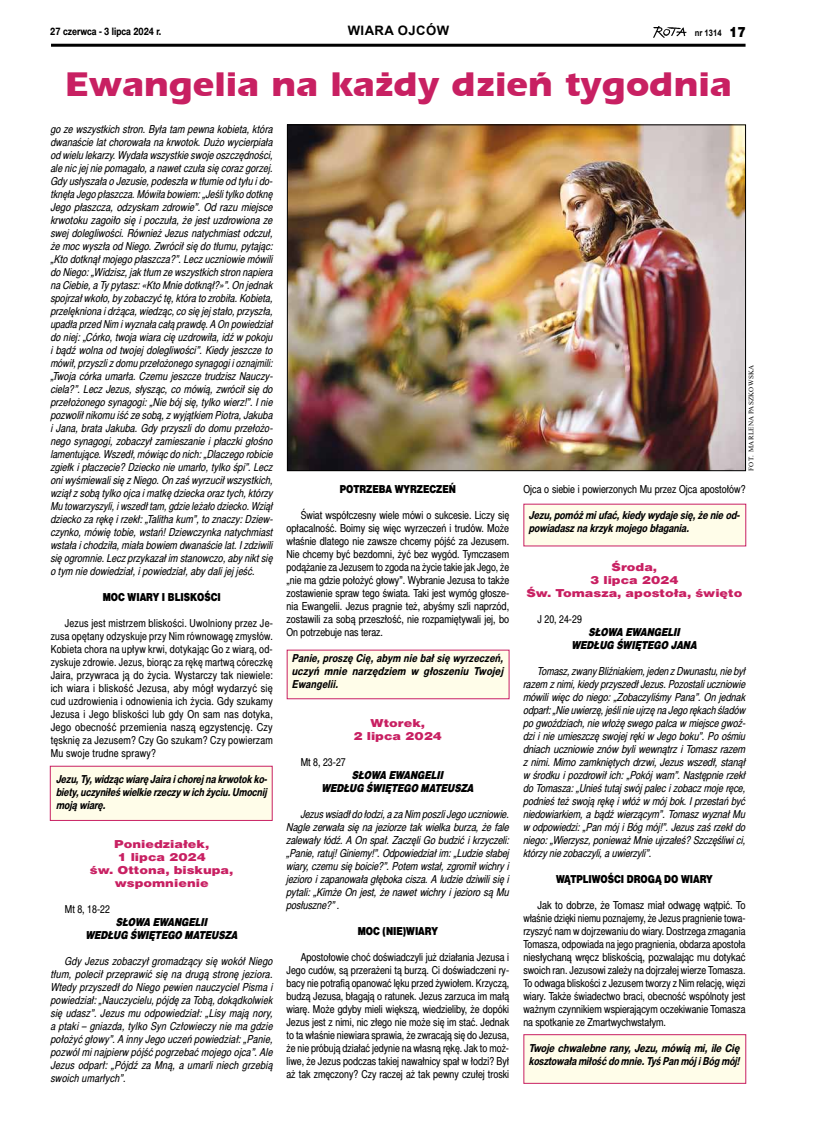
<style>
.page{position:relative;width:814px;height:1126px;background:#fff}
.page>*{position:absolute;margin:0;border:0;box-sizing:border-box;transform-origin:0 0}
.t1{font:700 36px "Erie";color:#c82062}
.t2{font:700 13px "Arial";letter-spacing:.035em;color:#000}
.t3{font:italic 11px/13px "Switzer Cnd EFN";letter-spacing:.005em;color:#000;text-align:justify}
.t4{font:11px/13px "Switzer Cnd EFN";color:#000;text-align:justify}
.t5{font:11px/13px "Switzer Cnd EFN";color:#000;text-align:justify;scale:1.04 1}
.t6{font:italic 700 11px/13px "Switzer Cnd EFN";color:#000;text-align:justify}
.t7{font:11px/13px "Switzer Ext EFN Black";color:#c82062;text-align:center}
.t8{font:italic 11px/13px "Switzer Cnd EFN Black";color:#000;text-align:center}
.t9{font:11px "Switzer Cnd EFN Black";color:#000}
.t10{font:700 10.3px "Switzer Cnd EFN";color:#000}
.t11{font:700 9px "Arial";color:#000;scale:.85 1}
.t12{font:7px "Times New Roman";letter-spacing:.035em;color:#000}
.s1{font-family:"Switzer EFN Black";font-weight:400;font-size:14px}
</style>
<div class="page">
<img style="left:653px;top:27px;width:33px;height:11px">
<hr style="left:51px;top:44px;width:694px;height:3px;background:#000">
<div style="left:50px;top:766px;width:222px;height:54px;background:#fffde9;border:1px solid #c82062"></div>
<div style="left:287px;top:650px;width:222px;height:49px;background:#fffde9"></div>
<div style="left:523px;top:504px;width:223px;height:42px;background:#fffde9"></div>
<div style="left:523px;top:1034px;width:223px;height:49px;background:#fffde9;border:1px solid #c82062"></div>
<img style="left:289px;top:127px;width:454px;height:342px">
<div style="left:287px;top:125px;width:458px;height:346px;border:1px solid #000"></div>
<p class="t2" style="left:348px;top:22px;width:103px">WIARA OJCÓW</p>
<h1 class="t1" style="left:65px;top:65px;width:668px">Ewangelia na każdy dzień tygodnia</h1>
<p class="t10" style="left:50px;top:25px;width:113px">27 czerwca - 3 lipca 2024 r.</p>
<p class="t11" style="left:694px;top:26px;width:62px">NR 1314 <span class="s1">17</span></p>
<p class="t3" style="left:51px;top:123px;width:224px">go ze wszystkich stron. Była tam pewna kobieta, która dwanaście lat chorowała na krwotok. Dużo wycierpiała od wielu lekarzy. Wydała wszystkie swoje oszczędności, ale nic jej nie pomagało, a nawet czuła się coraz gorzej.<br>Gdy usłyszała o Jezusie, podeszła w tłumie od tyłu i do&shy;tknęła Jego płaszcza. Mówiła bowiem: „Jeśli tylko dotknę Jego płaszcza, odzyskam zdrowie”. Od razu miejsce krwotoku zagoiło się i poczuła, że jest uzdrowiona ze swej dolegliwości. Również Jezus natychmiast odczuł, że moc wyszła od Niego. Zwrócił się do tłumu, pytając: „Kto dotknął mojego płaszcza?”. Lecz uczniowie mówili do Niego: „Widzisz, jak tłum ze wszystkich stron napiera na Ciebie, a Ty pytasz: «Kto Mnie dotknął?»”. On jednak spojrzał wkoło, by zobaczyć tę, która to zrobiła. Kobieta, przelękniona i drżąca, wiedząc, co się jej stało, przyszła, upadła przed Nim i wyznała całą prawdę. A On powiedział do niej: „Córko, twoja wiara cię uzdrowiła, idź w pokoju i bądź wolna od twojej dolegliwości”. Kiedy jeszcze to mówił, przyszli z domu przełożonego synagogi i oznajmili: „Twoja córka umarła. Czemu jeszcze trudzisz Nauczy&shy;ciela?”. Lecz Jezus, słysząc, co mówią, zwrócił się do przełożonego synagogi: „Nie bój się, tylko wierz!”. I nie pozwolił nikomu iść ze sobą, z wyjątkiem Piotra, Jakuba i Jana, brata Jakuba. Gdy przyszli do domu przełożo&shy;nego synagogi, zobaczył zamieszanie i płaczki głośno lamentujące. Wszedł, mówiąc do nich: „Dlaczego robicie zgiełk i płaczecie? Dziecko nie umarło, tylko śpi”. Lecz oni wyśmiewali się z Niego. On zaś wyrzucił wszystkich, wziął z sobą tylko ojca i matkę dziecka oraz tych, którzy Mu towarzyszyli, i wszedł tam, gdzie leżało dziecko. Wziął dziecko za rękę i rzekł: „Talitha kum”, to znaczy: Dziew&shy;czynko, mówię tobie, wstań! Dziewczynka natychmiast wstała i chodziła, miała bowiem dwanaście lat. I zdziwili się ogromnie. Lecz przykazał im stanowczo, aby nikt się o tym nie dowiedział, i powiedział, aby dali jej jeść.</p>
<p class="t9" style="left:103px;top:590px;width:120px">MOC WIARY I BLISKOŚCI</p>
<p class="t4" style="left:51px;top:617px;width:224px;text-indent:14px">Jezus jest mistrzem bliskości. Uwolniony przez Je&shy;zusa opętany odzyskuje przy Nim równowagę zmysłów.<br>Kobieta chora na upływ krwi, dotykając Go z wiarą, od&shy;zyskuje zdrowie. Jezus, biorąc za rękę martwą córeczkę Jaira, przywraca ją do życia. Wystarczy tak niewiele: ich wiara i bliskość Jezusa, aby mógł wydarzyć się cud uzdrowienia i odnowienia ich życia. Gdy szukamy Jezusa i Jego bliskości lub gdy On sam nas dotyka, Jego obecność przemienia naszą egzystencję. Czy tęsknię za Jezusem? Czy Go szukam? Czy powierzam Mu swoje trudne sprawy?</p>
<p class="t6" style="left:56px;top:772px;width:212px">Jezu, Ty, widząc wiarę Jaira i chorej na krwotok ko&shy;biety, uczyniłeś wielkie rzeczy w ich życiu. Umocnij moją wiarę.</p>
<p class="t7" style="left:90px;top:838px;width:145px">Poniedziałek,<br>1 lipca 2024<br>św. Ottona, biskupa, wspomnienie</p>
<p class="t4" style="left:65px;top:903px;width:47px">Mt 8, 18-22</p>
<p class="t8" style="left:86px;top:916px;width:154px">SŁOWA EWANGELII<br>WEDŁUG ŚWIĘTEGO MATEUSZA</p>
<p class="t3" style="left:51px;top:955px;width:224px;text-indent:14px">Gdy Jezus zobaczył gromadzący się wokół Niego tłum, polecił przeprawić się na drugą stronę jeziora.<br>Wtedy przyszedł do Niego pewien nauczyciel Pisma i powiedział: „Nauczycielu, pójdę za Tobą, dokądkolwiek się udasz”. Jezus mu odpowiedział: „Lisy mają nory, a ptaki – gniazda, tylko Syn Człowieczy nie ma gdzie położyć głowy”. A inny Jego uczeń powiedział: „Panie, pozwól mi najpierw pójść pogrzebać mojego ojca”. Ale Jezus odparł: „Pójdź za Mną, a umarli niech grzebią swoich umarłych”.</p>
<p class="t9" style="left:340px;top:482px;width:118px">POTRZEBA WYRZECZEŃ</p>
<p class="t4" style="left:286px;top:509px;width:224px;text-indent:14px">Świat współczesny wiele mówi o sukcesie. Liczy się opłacalność. Boimy się więc wyrzeczeń i trudów. Może właśnie dlatego nie zawsze chcemy pójść za Jezusem.<br>Nie chcemy być bezdomni, żyć bez wygód. Tymczasem podążanie za Jezusem to zgoda na życie takie jak Jego, że „nie ma gdzie położyć głowy”. Wybranie Jezusa to także zostawienie spraw tego świata. Taki jest wymóg głosze&shy;nia Ewangelii. Jezus pragnie też, abyśmy szli naprzód, zostawili za sobą przeszłość, nie rozpamiętywali jej, bo On potrzebuje nas teraz.</p>
<p class="t6" style="left:292px;top:651px;width:213px">Panie, proszę Cię, abym nie bał się wyrzeczeń, uczyń mnie narzędziem w głoszeniu Twojej Ewangelii.</p>
<p class="t7" style="left:353px;top:717px;width:90px">Wtorek,<br>2 lipca 2024</p>
<p class="t4" style="left:301px;top:756px;width:47px">Mt 8, 23-27</p>
<p class="t8" style="left:322px;top:769px;width:154px">SŁOWA EWANGELII<br>WEDŁUG ŚWIĘTEGO MATEUSZA</p>
<p class="t3" style="left:286px;top:808px;width:224px;text-indent:14px">Jezus wsiadł do łodzi, a za Nim poszli Jego uczniowie.<br>Nagle zerwała się na jeziorze tak wielka burza, że fale zalewały łódź. A On spał. Zaczęli Go budzić i krzyczeli: „Panie, ratuj! Giniemy!”. Odpowiedział im: „Ludzie słabej wiary, czemu się boicie?”. Potem wstał, zgromił wichry i jezioro i zapanowała głęboka cisza. A ludzie dziwili się i pytali: „Kimże On jest, że nawet wichry i jezioro są Mu posłuszne?” .</p>
<p class="t9" style="left:358px;top:924px;width:82px">MOC (NIE)WIARY</p>
<p class="t4" style="left:286px;top:951px;width:224px;text-indent:14px">Apostołowie choć doświadczyli już działania Jezusa i Jego cudów, są przerażeni tą burzą. Ci doświadczeni ry&shy;bacy nie potrafią opanować lęku przed żywiołem. Krzyczą, budzą Jezusa, błagają o ratunek. Jezus zarzuca im małą wiarę. Może gdyby mieli większą, wiedzieliby, że dopóki Jezus jest z nimi, nic złego nie może się im stać. Jednak to ta właśnie niewiara sprawia, że zwracają się do Jezusa, że nie próbują działać jedynie na własną rękę. Jak to moż&shy;liwe, że Jezus podczas takiej nawałnicy spał w łodzi? Był aż tak zmęczony? Czy raczej aż tak pewny czułej troski</p>
<p class="t12" style="left:746px;top:470px;width:107px;rotate:-90deg">Fot. marlena Paszkowska</p>
<p class="t4" style="left:523px;top:483px;width:224px">Ojca o siebie i powierzonych Mu przez Ojca apostołów?</p>
<p class="t6" style="left:529px;top:508px;width:212px">Jezu, pomóż mi ufać, kiedy wydaje się, że nie od&shy;powiadasz na krzyk mojego błagania.</p>
<p class="t7" style="left:526px;top:561px;width:217px">Środa,<br>3 lipca 2024<br>Św. Tomasza, apostoła, święto</p>
<p class="t4" style="left:537px;top:613px;width:46px">J 20, 24-29</p>
<p class="t8" style="left:572px;top:626px;width:127px">SŁOWA EWANGELII<br>WEDŁUG ŚWIĘTEGO JANA</p>
<p class="t3" style="left:523px;top:665px;width:224px;text-indent:14px">Tomasz, zwany Bliźniakiem, jeden z Dwunastu, nie był razem z nimi, kiedy przyszedł Jezus. Pozostali uczniowie mówili więc do niego: „Zobaczyliśmy Pana”. On jednak odparł: „Nie uwierzę, jeśli nie ujrzę na Jego rękach śladów po gwoździach, nie włożę swego palca w miejsce gwoź&shy;dzi i nie umieszczę swojej ręki w Jego boku”. Po ośmiu dniach uczniowie znów byli wewnątrz i Tomasz razem z nimi. Mimo zamkniętych drzwi, Jezus wszedł, stanął w środku i pozdrowił ich: „Pokój wam”. Następnie rzekł do Tomasza: „Unieś tutaj swój palec i zobacz moje ręce, podnieś też swoją rękę i włóż w mój bok. I przestań być niedowiarkiem, a bądź wierzącym”. Tomasz wyznał Mu w odpowiedzi: „Pan mój i Bóg mój!”. Jezus zaś rzekł do niego: „Wierzysz, ponieważ Mnie ujrzałeś? Szczęśliwi ci, którzy nie zobaczyli, a uwierzyli”.</p>
<p class="t9" style="left:556px;top:872px;width:158px">WĄTPLIWOŚCI DROGĄ DO WIARY</p>
<p class="t5" style="left:523px;top:899px;width:215px;text-indent:14px">Jak to dobrze, że Tomasz miał odwagę wątpić. To właśnie dzięki niemu poznajemy, że Jezus pragnienie towa&shy;rzyszyć nam w dojrzewaniu do wiary. Dostrzega zmagania Tomasza, odpowiada na jego pragnienia, obdarza apostoła niesłychaną wręcz bliskością, pozwalając mu dotykać swoich ran. Jezusowi zależy na dojrzałej wierze Tomasza.<br>To odwaga bliskości z Jezusem tworzy z Nim relację, więzi wiary. Także świadectwo braci, obecność wspólnoty jest ważnym czynnikiem wspierającym oczekiwanie Tomasza na spotkanie ze Zmartwychwstałym.</p>
<p class="t6" style="left:529px;top:1041px;width:212px">Twoje chwalebne rany, Jezu, mówią mi, ile Cię kosztowała miłość do mnie. Tyś Pan mój i Bóg mój!</p>
</div>
